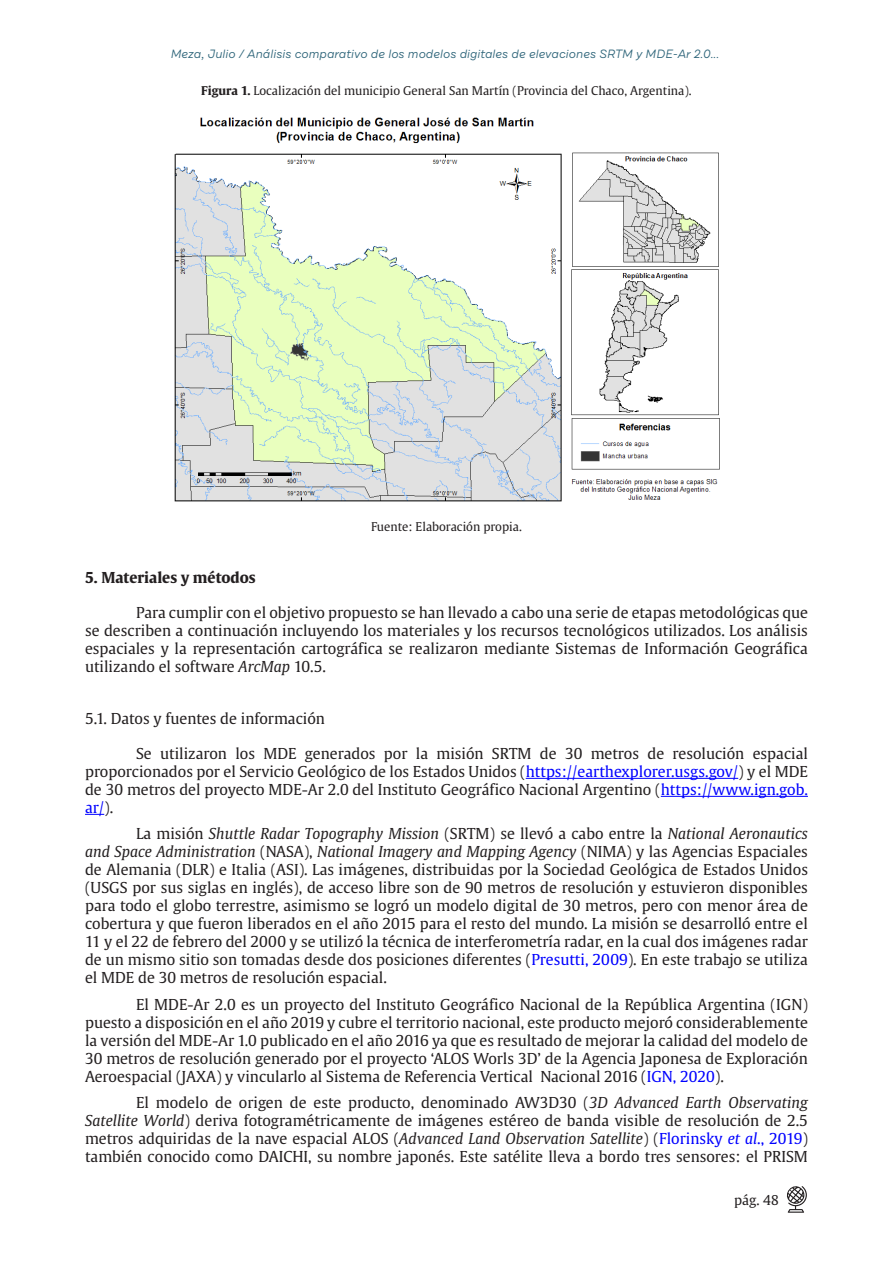
<style>
.page{position:relative;width:893px;height:1263px;background:#fff}
.page>*{position:absolute;margin:0;border:0;box-sizing:border-box;transform-origin:0 0}
.Parrafo{font:15px/18px "Gulliver";color:#231f20;text-align:justify}
.ParrafoT2{font:15px "Gulliver";color:#231f20}
.ParrafoT1{font:700 15px "Gulliver";color:#231f20}
.t1{font:13.5px "Gulliver";color:#231f20}
.Epigrafe{font:12px "Gulliver";color:#231f20}
.t2{font:italic 12px "Draft B";color:#30667b}
.s1{font-weight:700}
.s2{font-style:italic}
.s3{color:#00f}
.s4{font-style:italic;color:#00f}
</style>
<div class="page">
<svg style="left:787px;top:1186px;width:20px;height:27px"></svg>
<hr style="left:526px;top:778px;width:212px;height:1px;background:#00f">
<hr style="left:661px;top:796px;width:147px;height:1px;background:#00f">
<svg style="left:85px;top:814px;width:19px;height:1px"></svg>
<img style="left:174px;top:117px;width:546px;height:385px">
<p class="t2" style="left:171px;top:46px;width:550px">Meza, Julio / Análisis comparativo de los modelos digitales de elevaciones SRTM y MDE-Ar 2.0...</p>
<p class="Epigrafe" style="left:201px;top:83px;width:492px"><span class="s1">Figura 1.</span> Localización del municipio General San Martín (Provincia del Chaco, Argentina).</p>
<p class="Epigrafe" style="left:371px;top:519px;width:152px">Fuente: Elaboración propia.</p>
<p class="ParrafoT1" style="left:85px;top:568px;width:172px">5. Materiales y métodos</p>
<p class="Parrafo" style="left:85px;top:603px;width:724px;text-indent:51px">Para cumplir con el objetivo propuesto se han llevado a cabo una serie de etapas metodológicas que se describen a continuación incluyendo los materiales y los recursos tecnológicos utilizados. Los análisis espaciales y la representación cartográfica se realizaron mediante Sistemas de Información Geográfica utilizando el software <span class="s2">ArcMap</span> 10.5.</p>
<p class="ParrafoT2" style="left:85px;top:709px;width:241px">5.1. Datos y fuentes de información</p>
<p class="Parrafo" style="left:85px;top:744px;width:724px;text-indent:51px">Se utilizaron los MDE generados por la misión SRTM de 30 metros de resolución espacial proporcionados por el Servicio Geológico de los Estados Unidos (<span class="s3">https://earthexplorer.usgs.gov/</span>) y el MDE de 30 metros del proyecto MDE-Ar 2.0 del Instituto Geográfico Nacional Argentino (<span class="s3">https://www.ign.gob. ar/</span>).</p>
<p class="Parrafo" style="left:85px;top:825px;width:724px;text-indent:51px">La misión <span class="s2">Shuttle Radar Topography Mission</span> (SRTM) se llevó a cabo entre la <span class="s2">National Aeronautics and Space Administration</span> (NASA), <span class="s2">National Imagery and Mapping Agency</span> (NIMA) y las Agencias Espaciales de Alemania (DLR) e Italia (ASI). Las imágenes, distribuidas por la Sociedad Geológica de Estados Unidos (USGS por sus siglas en inglés), de acceso libre son de 90 metros de resolución y estuvieron disponibles para todo el globo terrestre, asimismo se logró un modelo digital de 30 metros, pero con menor área de cobertura y que fueron liberados en el año 2015 para el resto del mundo. La misión se desarrolló entre el 11 y el 22 de febrero del 2000 y se utilizó la técnica de interferometría radar, en la cual dos imágenes radar de un mismo sitio son tomadas desde dos posiciones diferentes (<span class="s3">Presutti, 2009</span>). En este trabajo se utiliza el MDE de 30 metros de resolución espacial.</p>
<p class="Parrafo" style="left:85px;top:995px;width:724px;text-indent:51px">El MDE-Ar 2.0 es un proyecto del Instituto Geográfico Nacional de la República Argentina (IGN) puesto a disposición en el año 2019 y cubre el territorio nacional, este producto mejoró considerablemente la versión del MDE-Ar 1.0 publicado en el año 2016 ya que es resultado de mejorar la calidad del modelo de 30 metros de resolución generado por el proyecto ‘ALOS Worls 3D’ de la Agencia Japonesa de Exploración Aeroespacial (JAXA) y vincularlo al Sistema de Referencia Vertical Nacional 2016 (<span class="s3">IGN, 2020</span>).</p>
<p class="Parrafo" style="left:85px;top:1094px;width:724px;text-indent:51px">El modelo de origen de este producto, denominado AW3D30 (<span class="s2">3D Advanced Earth Observating Satellite World</span>) deriva fotogramétricamente de imágenes estéreo de banda visible de resolución de 2.5 metros adquiridas de la nave espacial ALOS (<span class="s2">Advanced Land Observation Satellite</span>) (<span class="s3">Florinsky</span> <span class="s4">et al</span><span class="s3">., 2019</span>) también conocido como DAICHI, su nombre japonés. Este satélite lleva a bordo tres sensores: el PRISM</p>
<p class="t1" style="left:734px;top:1191px;width:46px">pág. 48</p>
</div>
